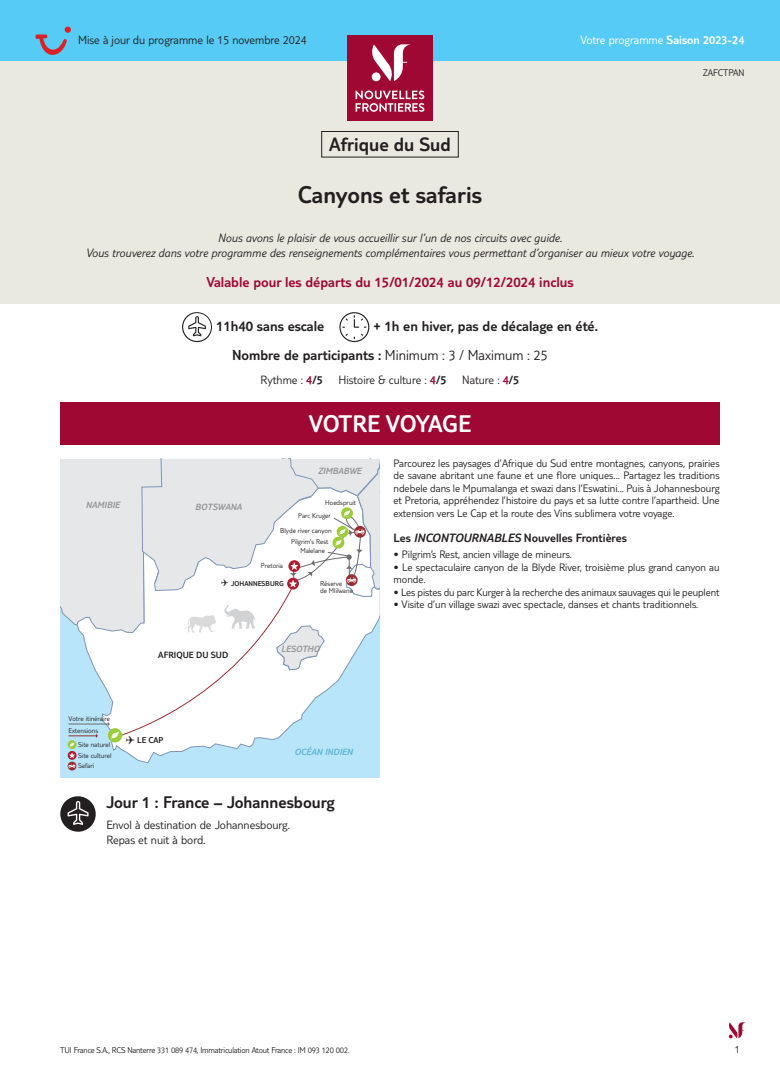
<style>
.page{position:relative;width:780px;height:1088px;background:#fff}
.page>*{position:absolute;margin:0;border:0;box-sizing:border-box;transform-origin:0 0}
.t1{font:300 25px "TUI Type";color:#231f20}
.t2{font:300 25px "TUI Type";letter-spacing:-.015em;color:#fff}
.t3{font:300 20px "TUI Type";color:#231f20}
.t4{font:300 17.5px "TUI Type";color:#231f20}
.t5{font:300 15px/28.6px "TUI Type";color:#231f20}
.t6{font:300 15px "TUI Type";color:#9e0832}
.t7{font:italic 300 12.5px/15px "TUI Type";color:#231f20;text-align:center}
.t8{font:300 12.5px/15px "TUI Type";color:#231f20}
.t9{font:300 12.5px "TUI Type";color:#231f20}
.t10{font:300 12.5px "TUI Type";color:#fff}
.t11{font:300 11.25px/12.5px "TUI Type";color:#231f20;text-align:justify}
.t12{font:300 10px "TUI Type";color:#231f20}
.t13{font:italic 300 9.38px "TUI Type";color:#929595}
.t14{font:300 9.38px "TUI Type";color:#231f20}
.t15{font:italic 300 9.38px "TUI Type";color:#59b6d5}
.t16{font:300 8.75px "TUI Type";letter-spacing:-.02em;color:#231f20}
.t17{font:300 8.75px "TUI Type";color:#231f20}
.t18{font:300 7.25px/11.4px "TUI Type";color:#231f20}
.t19{font:300 7.25px "TUI Type";color:#231f20}
.s1{font-style:inherit}
.s2{color:#9e0832}
.s3{font-style:italic}
</style>
<div class="page">
<svg style="left:728px;top:1022px;width:18px;height:16px"></svg>
<div style="left:0;top:0;width:780px;height:303px;background:#e9e9e0"></div>
<div style="left:0;top:0;width:780px;height:60px;background:#56cbf5"></div>
<div style="left:347px;top:35px;width:85px;height:85px;background:#9e0832"></div>
<svg style="left:355px;top:90px;width:69px;height:22px"></svg>
<svg style="left:371px;top:44px;width:40px;height:37px"></svg>
<svg style="left:182px;top:312px;width:30px;height:30px"></svg>
<svg style="left:339px;top:312px;width:30px;height:30px"></svg>
<div style="left:321px;top:131px;width:137px;height:26px;border:1px solid #231f20"></div>
<div style="left:60px;top:402px;width:659px;height:43px;background:#9e0832"></div>
<div style="left:60px;top:459px;width:319px;height:319px;background:#b9e5fa"></div>
<svg style="left:77px;top:633px;width:199px;height:130px"></svg>
<svg style="left:60px;top:459px;width:48px;height:174px;background:#e3e6e9"></svg>
<div style="left:108px;top:728px;width:14px;height:14px;background:#9ccb3b;border-radius:50%"></div>
<div style="left:68px;top:740px;width:8px;height:9px;background:#9ccb3b;border-radius:50%"></div>
<svg style="left:68px;top:734px;width:30px;height:13px"></svg>
<svg style="left:68px;top:751px;width:8px;height:9px"></svg>
<svg style="left:69px;top:753px;width:6px;height:5px"></svg>
<div style="left:68px;top:761px;width:8px;height:9px;background:#962e33;border-radius:50%"></div>
<svg style="left:68px;top:764px;width:7px;height:4px"></svg>
<hr style="left:68px;top:723px;width:40px;height:1px;background:#6c6d70">
<svg style="left:108px;top:459px;width:271px;height:280px;background:#ecf0f2"></svg>
<svg style="left:60px;top:796px;width:36px;height:36px"></svg>
<svg style="left:35px;top:27px;width:36px;height:28px"></svg>
<p class="t8" style="left:78px;top:32px;width:230px">Mise à jour du programme le 15 novembre 2024</p>
<h2 class="t3" style="left:329px;top:133px;width:123px">Afrique du Sud</h2>
<h1 class="t1" style="left:298px;top:180px;width:186px">Canyons et safaris</h1>
<p class="t10" style="left:580px;top:33px;width:165px">Votre programme <span class="s1">Saison 2023-24</span></p>
<p class="t12" style="left:703px;top:67px;width:43px">ZAFCTPAN</p>
<p class="t7" style="left:86px;top:230px;width:610px">Nous avons le plaisir de vous accueillir sur l’un de nos circuits avec guide.<br>Vous trouverez dans votre programme des renseignements complémentaires vous permettant d’organiser au mieux votre voyage.</p>
<h3 class="t6" style="left:206px;top:273px;width:368px">Valable pour les départs du 15/01/2024 au 09/12/2024 inclus</h3>
<h3 class="t5" style="left:216px;top:312px;width:110px">11h40 sans escale</h3>
<h3 class="t5" style="left:232px;top:312px;width:367px;text-indent:141px">+ 1h en hiver, pas de décalage en été.<br>Nombre de participants : <span class="s1">Minimum : 3 / Maximum : 25</span></h3>
<p class="t8" style="left:260px;top:372px;width:64px">Rythme : <span class="s2">4</span><span class="s1">/5</span></p>
<p class="t8" style="left:338px;top:372px;width:110px">Histoire &amp; culture : <span class="s2">4</span><span class="s1">/5</span></p>
<p class="t8" style="left:462px;top:372px;width:59px">Nature : <span class="s2">4</span><span class="s1">/5</span></p>
<h1 class="t2" style="left:309px;top:409px;width:164px">VOTRE VOYAGE</h1>
<p class="t13" style="left:86px;top:500px;width:35px">NAMIBIE</p>
<p class="t13" style="left:195px;top:501px;width:48px">BOTSWANA</p>
<p class="t13" style="left:318px;top:466px;width:45px">ZIMBABWE</p>
<p class="t18" style="left:298px;top:510px;width:34px">Parc Kruger</p>
<p class="t18" style="left:325px;top:497px;width:33px">Hoedspruit</p>
<p class="t18" style="left:291px;top:524px;width:42px;text-indent:-11px">Blyde river canyon<br>Pilgrim's Rest</p>
<p class="t18" style="left:261px;top:560px;width:24px">Pretoria</p>
<p class="t18" style="left:300px;top:545px;width:26px">Malelane</p>
<p class="t19" style="left:221px;top:579px;width:64px">✈ JOHANNESBURG</p>
<p class="t18" style="left:320px;top:580px;width:34px;line-height:7.2px">Réserve<br>de Mlilwane</p>
<p class="t14" style="left:158px;top:650px;width:72px">AFRIQUE DU SUD</p>
<p class="t18" style="left:68px;top:713px;width:43px">Votre itinéraire</p>
<p class="t18" style="left:78px;top:723px;width:34px;line-height:14.1px;text-indent:-10px">Extensions<br>Site naturel</p>
<p class="t18" style="left:78px;top:750px;width:35px;line-height:10.8px">Site culturel<br>Safari</p>
<p class="t17" style="left:126px;top:735px;width:39px">✈ LE CAP</p>
<p class="t13" style="left:281px;top:643px;width:40px">LESOTHO</p>
<p class="t15" style="left:294px;top:746px;width:60px">OCÉAN INDIEN</p>
<h3 class="t4" style="left:106px;top:792px;width:230px">Jour 1 : France – Johannesbourg</h3>
<p class="t8" style="left:106px;top:817px;width:185px">Envol à destination de Johannesbourg.<br>Repas et nuit à bord.</p>
<p class="t11" style="left:393px;top:456px;width:327px">Parcourez les paysages d’Afrique du Sud entre montagnes, canyons, prairies de savane abritant une faune et une flore uniques... Partagez les traditions ndebele dans le Mpumalanga et swazi dans l’Eswatini... Puis à Johannesbourg et Pretoria, appréhendez l’histoire du pays et sa lutte contre l’apartheid. Une extension vers Le Cap et la route des Vins sublimera votre voyage.</p>
<p class="t9" style="left:393px;top:531px;width:235px">Les <span class="s3">INCONTOURNABLES</span> Nouvelles Frontières</p>
<p class="t11" style="left:393px;top:548px;width:180px">• Pilgrim’s Rest, ancien village de mineurs.</p>
<p class="t11" style="left:393px;top:560px;width:327px">• Le spectaculaire canyon de la Blyde River, troisième plus grand canyon au monde.</p>
<p class="t11" style="left:393px;top:585px;width:327px">• Les pistes du parc Kurger à la recherche des animaux sauvages qui le peuplent</p>
<p class="t11" style="left:393px;top:598px;width:306px">• Visite d’un village swazi avec spectacle, danses et chants traditionnels.</p>
<p class="t16" style="left:60px;top:1045px;width:291px">TUI France S.A., RCS Nanterre 331 089 474, Immatriculation Atout France : IM 093 120 002.</p>
<p class="t11" style="left:734px;top:1042px;width:7px">1</p>
</div>
